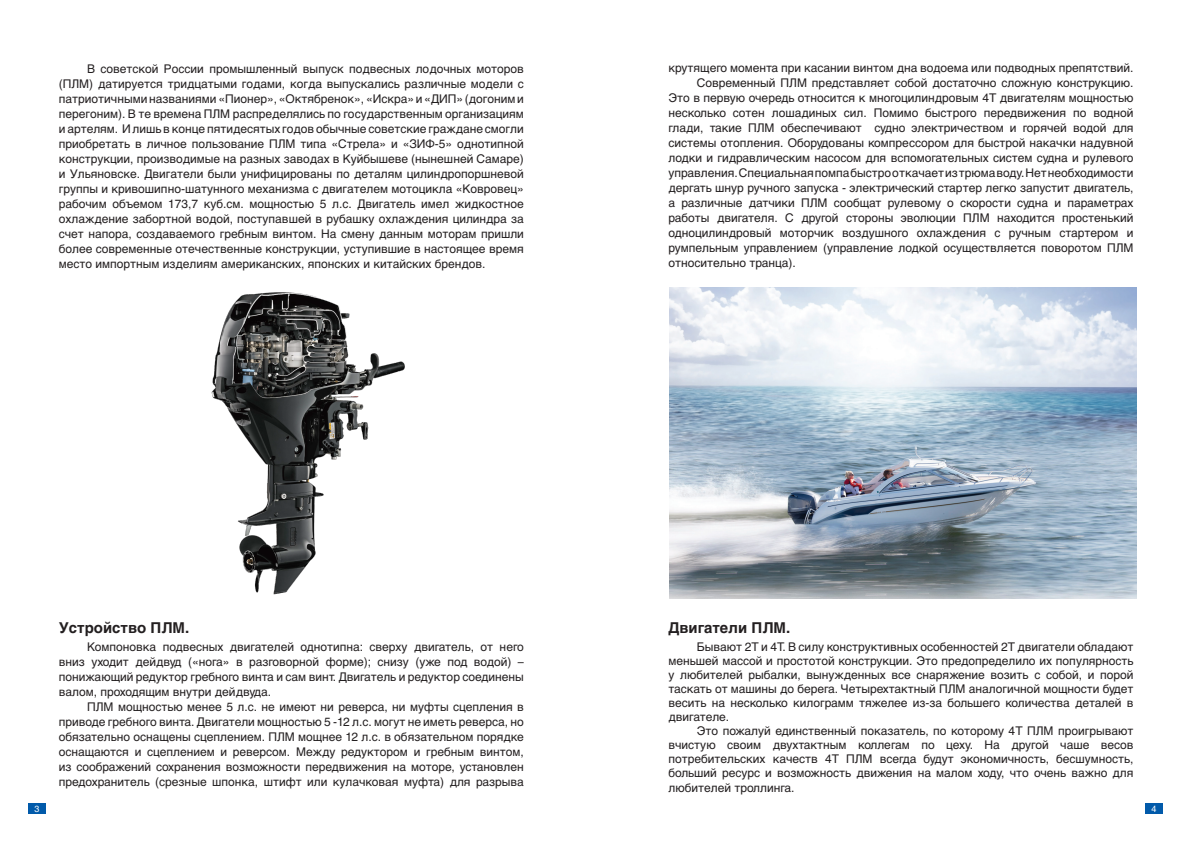
<style>
.page{position:relative;width:1191px;height:842px;background:#fff}
.page>*{position:absolute;margin:0;border:0;box-sizing:border-box;transform-origin:0 0}
.t1{font:700 15px "Helvetica C";color:#231f20}
.t2{font:12px/15px "Helvetica C";color:#231f20;text-align:justify}
.t3{font:9px "Helvetica C";color:#fff}
</style>
<div class="page">
<div style="left:28px;top:803px;width:17px;height:11px;background:#015aaa"></div>
<div style="left:1145px;top:803px;width:17px;height:11px;background:#015aaa"></div>
<img style="left:669px;top:288px;width:467px;height:311px">
<img style="left:211px;top:292px;width:194px;height:303px">
<p class="t2" style="left:59px;top:62px;width:466px;text-indent:28px">В советской России промышленный выпуск подвесных лодочных моторов (ПЛМ) датируется тридцатыми годами, когда выпускались различные модели с патриотичными названиями «Пионер», «Октябренок», «Искра» и «ДИП» (догоними перегоним). В те времена ПЛМ распределялись по государственным организациям и артелям. И лишь в конце пятидесятых годов обычные советские граждане смогли приобретать в личное пользование ПЛМ типа «Стрела» и «ЗИФ-5» однотипной конструкции, производимые на разных заводах в Куйбышеве (нынешней Самаре) и Ульяновске. Двигатели были унифицированы по деталям цилиндропоршневой группы и кривошипно-шатунного механизма с двигателем мотоцикла «Ковровец» рабочим объемом 173,7 куб.см. мощностью 5 л.с. Двигатель имел жидкостное охлаждение забортной водой, поступавшей в рубашку охлаждения цилиндра за счет напора, создаваемого гребным винтом. На смену данным моторам пришли более современные отечественные конструкции, уступившие в настоящее время место импортным изделиям американских, японских и китайских брендов.</p>
<p class="t1" style="left:59px;top:619px;width:132px">Устройство ПЛМ.</p>
<p class="t2" style="left:59px;top:639px;width:466px;text-indent:28px">Компоновка подвесных двигателей однотипна: сверху двигатель, от него вниз уходит дейдвуд («нога» в разговорной форме); снизу (уже под водой) – понижающий редуктор гребного винта и сам винт. Двигатель и редуктор соединены валом, проходящим внутри дейдвуда.</p>
<p class="t2" style="left:59px;top:699px;width:466px;text-indent:28px">ПЛМ мощностью менее 5 л.с. не имеют ни реверса, ни муфты сцепления в приводе гребного винта. Двигатели мощностью 5 -12 л.с. могут не иметь реверса, но обязательно оснащены сцеплением. ПЛМ мощнее 12 л.с. в обязательном порядке оснащаются и сцеплением и реверсом. Между редуктором и гребным винтом, из соображений сохранения возможности передвижения на моторе, установлен предохранитель (срезные шпонка, штифт или кулачковая муфта) для разрыва</p>
<p class="t2" style="left:668px;top:60px;width:464px">крутящего момента при касании винтом дна водоема или подводных препятствий.</p>
<p class="t2" style="left:668px;top:75px;width:466px;text-align:left;text-indent:28px">Современный ПЛМ представляет собой достаточно сложную конструкцию.<br>Это в первую очередь относится к многоцилиндровым 4Т двигателям мощностью несколько сотен лошадиных сил. Помимо быстрого передвижения по водной глади, такие ПЛМ обеспечивают судно электричеством и горячей водой для системы отопления. Оборудованы компрессором для быстрой накачки надувной лодки и гидравлическим насосом для вспомогательных систем судна и рулевого управления. Специальнаяпомпабыстрооткачаетизтрюмаводу. Нетнеобходимости дергать шнур ручного запуска - электрический стартер легко запустит двигатель, а различные датчики ПЛМ сообщат рулевому о скорости судна и параметрах работы двигателя. С другой стороны эволюции ПЛМ находится простенький одноцилиндровый моторчик воздушного охлаждения с ручным стартером и румпельным управлением (управление лодкой осуществляется поворотом ПЛМ относительно транца).</p>
<p class="t1" style="left:668px;top:619px;width:123px">Двигатели ПЛМ.</p>
<p class="t2" style="left:668px;top:639px;width:466px;line-height:14px;text-indent:28px">Бывают 2Т и 4Т. В силу конструктивных особенностей 2Т двигатели обладают меньшей массой и простотой конструкции. Это предопределило их популярность у любителей рыбалки, вынужденных все снаряжение возить с собой, и порой таскать от машины до берега. Четырехтактный ПЛМ аналогичной мощности будет весить на несколько килограмм тяжелее из-за большего количества деталей в двигателе.</p>
<p class="t2" style="left:668px;top:723px;width:466px;line-height:14.2px;text-indent:28px">Это пожалуй единственный показатель, по которому 4Т ПЛМ проигрывают вчистую своим двухтактным коллегам по цеху. На другой чаше весов потребительских качеств 4Т ПЛМ всегда будут экономичность, бесшумность, больший ресурс и возможность движения на малом ходу, что очень важно для любителей троллинга.</p>
<p class="t3" style="left:34px;top:803px;width:7px">3</p>
<p class="t3" style="left:1151px;top:803px;width:7px">4</p>
</div>
